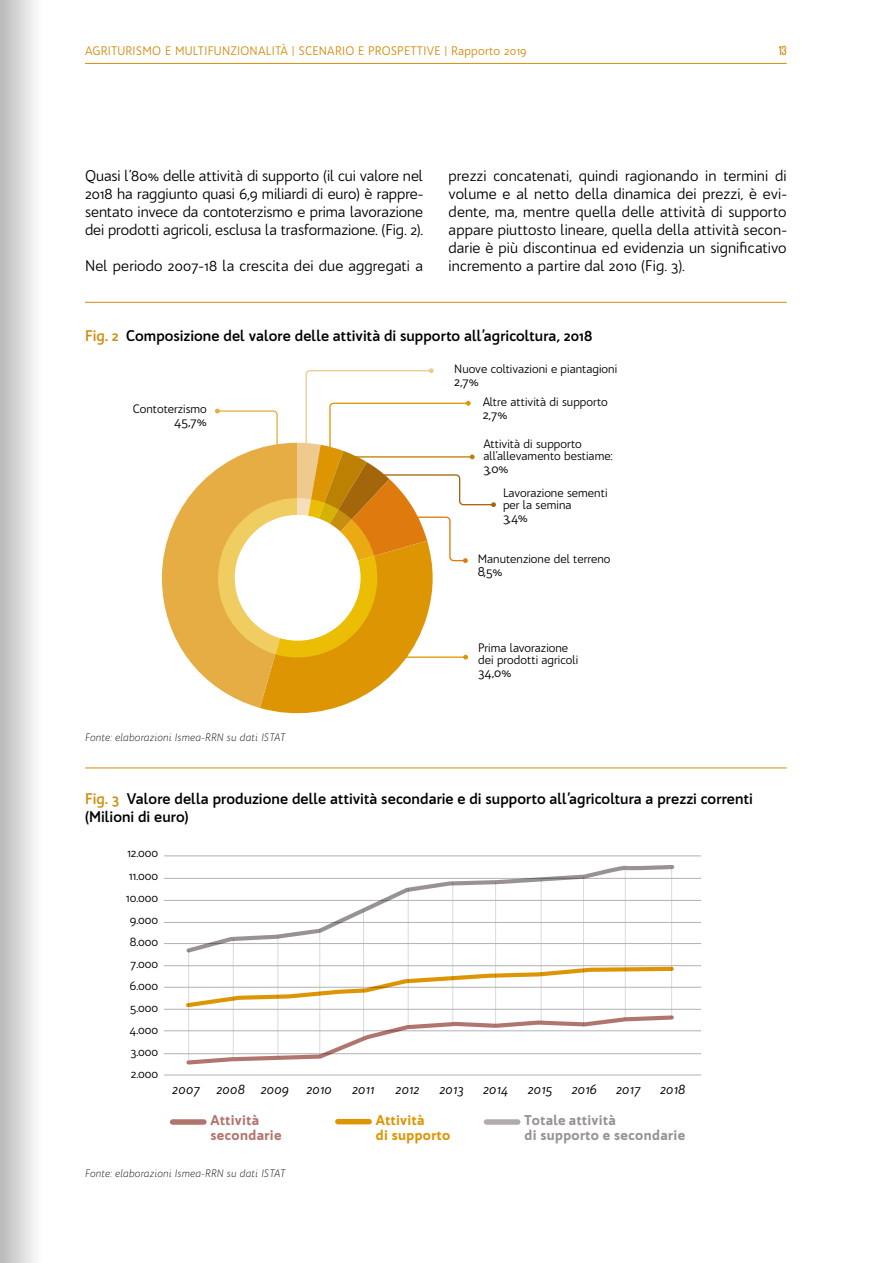
<style>
.page{position:relative;width:893px;height:1263px;background:#fff}
.page>*{position:absolute;margin:0;border:0;box-sizing:border-box;transform-origin:0 0}
.t1{font:15px/18px "Bw Quinta Pro";color:#000;text-align:justify}
.t2{font:700 15px/18px "Bw Quinta Pro";color:#000}
.t3{font:italic 13.8px "Bw Quinta Pro";letter-spacing:.02em;color:#000}
.t4{font:900 13.8px/15.1px "Bw Quinta Pro";letter-spacing:.025em;color:#989197}
.t5{font:900 13.8px/15.1px "Bw Quinta Pro";letter-spacing:.025em;color:#b1756f}
.t6{font:900 13.8px/15.1px "Bw Quinta Pro";letter-spacing:.025em;color:#de9504}
.t7{font:500 13.5px "Giorgio Sans";color:#d28d0e}
.t8{font:13.2px "Bw Quinta Pro";color:#000}
.t9{font:12.45px/22px "Bw Quinta Pro";color:#000;text-align:center}
.t10{font:12px "Bw Quinta Pro";letter-spacing:.02em;color:#d28d0e}
.t11{font:11.85px/12.6px "Bw Quinta Pro";color:#000}
.t12{font:italic 300 10.5px "Bw Quinta Pro";letter-spacing:.005em;color:#000}
.s1{color:#d28d0e}
</style>
<div class="page">
<hr style="left:85px;top:63px;width:702px;height:1px;background:#d28d0e">
<hr style="left:85px;top:302px;width:702px;height:1px;background:#d28d0e">
<svg style="left:162px;top:368px;width:334px;height:346px"></svg>
<hr style="left:85px;top:767px;width:702px;height:1px;background:#d28d0e">
<hr style="left:188px;top:950px;width:1px;height:111px;background:#dadada">
<hr style="left:233px;top:939px;width:1px;height:119px;background:#dadada">
<hr style="left:278px;top:936px;width:1px;height:122px;background:#dadada">
<hr style="left:319px;top:929px;width:1px;height:127px;background:#dadada">
<hr style="left:363px;top:910px;width:1px;height:128px;background:#dadada">
<hr style="left:408px;top:888px;width:1px;height:139px;background:#dadada">
<hr style="left:452px;top:882px;width:1px;height:142px;background:#dadada">
<hr style="left:495px;top:882px;width:1px;height:143px;background:#dadada">
<hr style="left:541px;top:879px;width:1px;height:143px;background:#dadada">
<hr style="left:625px;top:869px;width:1px;height:150px;background:#dadada">
<hr style="left:671px;top:868px;width:1px;height:150px;background:#dadada">
<hr style="left:583px;top:876px;width:1px;height:150px;background:#dadada">
<hr style="left:164px;top:900px;width:537px;height:1px;background:#b3b2b2">
<hr style="left:164px;top:878px;width:537px;height:1px;background:#b3b2b2">
<hr style="left:164px;top:855px;width:537px;height:1px;background:#b3b2b2">
<hr style="left:164px;top:922px;width:537px;height:1px;background:#b3b2b2">
<hr style="left:164px;top:1053px;width:537px;height:1px;background:#b3b2b2">
<hr style="left:164px;top:1030px;width:537px;height:1px;background:#b3b2b2">
<hr style="left:164px;top:1009px;width:537px;height:1px;background:#b3b2b2">
<hr style="left:164px;top:987px;width:537px;height:1px;background:#b3b2b2">
<hr style="left:164px;top:965px;width:537px;height:1px;background:#b3b2b2">
<hr style="left:164px;top:943px;width:537px;height:1px;background:#b3b2b2">
<hr style="left:164px;top:1075px;width:537px;height:1px;background:#b3b2b2">
<svg style="left:186px;top:865px;width:488px;height:87px"></svg>
<svg style="left:186px;top:1015px;width:488px;height:49px"></svg>
<svg style="left:186px;top:967px;width:488px;height:40px"></svg>
<div style="left:338px;top:1119px;width:31px;height:5px;background:#de9504"></div>
<div style="left:486px;top:1119px;width:32px;height:6px;background:#b1abb0"></div>
<div style="left:173px;top:1119px;width:31px;height:6px;background:#b1756f"></div>
<div style="left:0;top:0;width:43px;height:1263px;background:linear-gradient(to right,#b8b8b8,#fff)"></div>
<p class="t10" style="left:85px;top:43px;width:443px">AGRITURISMO E MULTIFUNZIONALITÀ | SCENARIO E PROSPETTIVE | Rapporto 2019</p>
<p class="t7" style="left:779px;top:44px;width:9px">13</p>
<p class="t1" style="left:85px;top:167px;width:340px">Quasi l’80% delle attività di supporto (il cui valore nel 2018 ha raggiunto quasi 6,9 miliardi di euro) è rappre&shy;sentato invece da contoterzismo e prima lavorazione dei prodotti agricoli, esclusa la trasformazione. (Fig. 2).</p>
<p class="t1" style="left:85px;top:257px;width:339px">Nel periodo 2007-18 la crescita dei due aggregati a</p>
<p class="t1" style="left:449px;top:167px;width:340px">prezzi concatenati, quindi ragionando in termini di volume e al netto della dinamica dei prezzi, è evi&shy;dente, ma, mentre quella delle attività di supporto appare piuttosto lineare, quella della attività secon&shy;darie è più discontinua ed evidenzia un significativo incremento a partire dal 2010 (Fig. 3).</p>
<p class="t2" style="left:85px;top:327px;width:509px"><span class="s1">Fig. 2</span> Composizione del valore delle attività di supporto all’agricoltura, 2018</p>
<p class="t11" style="left:133px;top:403px;width:76px">Contoterzismo</p>
<p class="t8" style="left:174px;top:413px;width:34px">45,7%</p>
<p class="t12" style="left:85px;top:731px;width:202px">Fonte: elaborazioni Ismea-RRN su dati ISTAT</p>
<p class="t11" style="left:454px;top:362px;width:165px">Nuove coltivazioni e piantagioni</p>
<p class="t8" style="left:454px;top:373px;width:26px">2,7%</p>
<p class="t11" style="left:483px;top:396px;width:126px">Altre attività di supporto</p>
<p class="t8" style="left:483px;top:407px;width:26px">2,7%</p>
<p class="t11" style="left:483px;top:438px;width:131px;line-height:11.9px">Attività di supporto all’allevamento bestiame:</p>
<p class="t8" style="left:483px;top:460px;width:27px">3,0%</p>
<p class="t11" style="left:503px;top:486px;width:106px">Lavorazione sementi per la semina</p>
<p class="t8" style="left:503px;top:509px;width:26px">3,4%</p>
<p class="t11" style="left:478px;top:552px;width:134px">Manutenzione del terreno</p>
<p class="t8" style="left:478px;top:563px;width:26px">8,5%</p>
<p class="t11" style="left:478px;top:641px;width:102px">Prima lavorazione dei prodotti agricoli</p>
<p class="t8" style="left:478px;top:664px;width:35px">34,0%</p>
<p class="t2" style="left:85px;top:790px;width:669px"><span class="s1">Fig. 3</span> Valore della produzione delle attività secondarie e di supporto all’agricoltura a prezzi correnti (Milioni di euro)</p>
<p class="t9" style="left:126px;top:842px;width:34px">12.000<br>11.000<br>10.000<br>9.000<br>8.000<br>7.000<br>6.000<br>5.000<br>4.000<br>3.000<br>2.000</p>
<p class="t3" style="left:172px;top:1080px;width:118px">2007 2008 2009</p>
<p class="t3" style="left:306px;top:1080px;width:27px">2010</p>
<p class="t3" style="left:352px;top:1080px;width:24px">2011</p>
<p class="t3" style="left:395px;top:1080px;width:26px">2012</p>
<p class="t3" style="left:439px;top:1080px;width:26px">2013</p>
<p class="t3" style="left:483px;top:1080px;width:27px">2014</p>
<p class="t3" style="left:528px;top:1080px;width:26px">2015</p>
<p class="t3" style="left:572px;top:1080px;width:27px">2016</p>
<p class="t3" style="left:616px;top:1080px;width:26px">2017</p>
<p class="t3" style="left:660px;top:1080px;width:27px">2018</p>
<p class="t5" style="left:211px;top:1112px;width:73px">Attività secondarie</p>
<p class="t6" style="left:376px;top:1112px;width:76px">Attività<br>di supporto</p>
<p class="t4" style="left:524px;top:1113px;width:162px">Totale attività<br>di supporto e secondarie</p>
<p class="t12" style="left:85px;top:1167px;width:202px">Fonte: elaborazioni Ismea-RRN su dati ISTAT</p>
</div>
